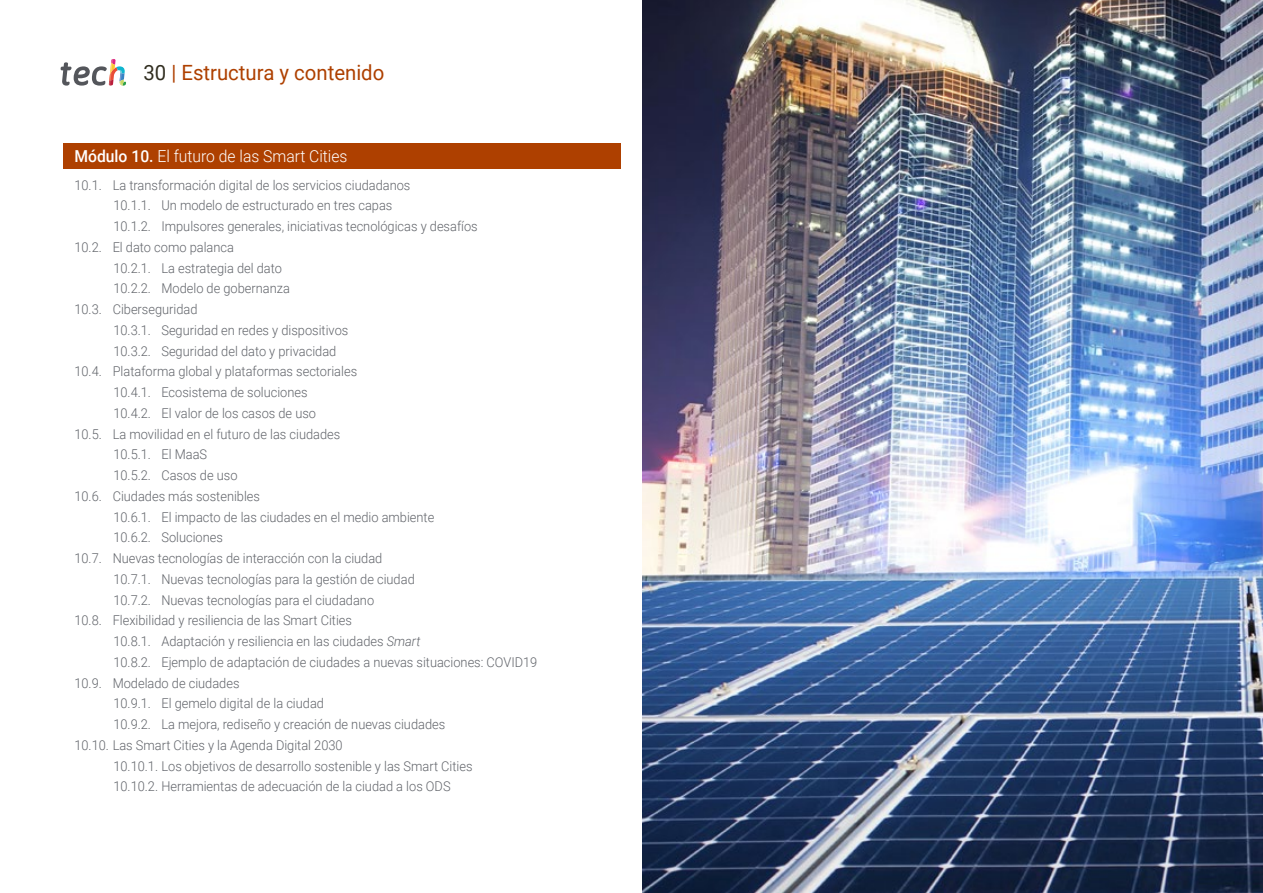
<style>
.page{position:relative;width:1263px;height:893px;background:#fff}
.page>*{position:absolute;margin:0;border:0;box-sizing:border-box;transform-origin:0 0}
.t1{font:21px "Roboto";color:#ae4000}
.t2{font:300 16.5px "Roboto";color:#fff;scale:.95 1}
.t3{font:300 13.5px "Roboto";color:#61646a;scale:.95 1}
.s1{color:#312e20}
.s2{font-weight:500}
.s3{font-style:italic}
</style>
<div class="page">
<svg style="left:61px;top:59px;width:65px;height:27px"></svg>
<div style="left:63px;top:144px;width:558px;height:25px;background:#ae4000"></div>
<img style="left:642px;top:0;width:621px;height:893px">
<h1 class="t1" style="left:144px;top:57px;width:242px"><span class="s1">30</span> | Estructura y contenido</h1>
<p class="t2" style="left:74px;top:145px;width:289px"><span class="s2">Módulo 10.</span> El futuro de las Smart Cities</p>
<p class="t3" style="left:74px;top:175px;width:355px">10.1. La transformación digital de los servicios ciudadanos</p>
<p class="t3" style="left:113px;top:196px;width:295px">10.1.1. Un modelo de estructurado en tres capas</p>
<p class="t3" style="left:113px;top:217px;width:385px">10.1.2. Impulsores generales, iniciativas tecnológicas y desafíos</p>
<p class="t3" style="left:74px;top:238px;width:169px">10.2. El dato como palanca</p>
<p class="t3" style="left:113px;top:258px;width:179px">10.2.1. La estrategia del dato</p>
<p class="t3" style="left:113px;top:279px;width:187px">10.2.2. Modelo de gobernanza</p>
<p class="t3" style="left:74px;top:300px;width:131px">10.3. Ciberseguridad</p>
<p class="t3" style="left:113px;top:321px;width:249px">10.3.1. Seguridad en redes y dispositivos</p>
<p class="t3" style="left:113px;top:341px;width:236px">10.3.2. Seguridad del dato y privacidad</p>
<p class="t3" style="left:74px;top:362px;width:299px">10.4. Plataforma global y plataformas sectoriales</p>
<p class="t3" style="left:113px;top:383px;width:206px">10.4.1. Ecosistema de soluciones</p>
<p class="t3" style="left:113px;top:404px;width:215px">10.4.2. El valor de los casos de uso</p>
<p class="t3" style="left:74px;top:424px;width:281px">10.5. La movilidad en el futuro de las ciudades</p>
<p class="t3" style="left:113px;top:445px;width:100px">10.5.1. El MaaS</p>
<p class="t3" style="left:113px;top:466px;width:132px">10.5.2. Casos de uso</p>
<p class="t3" style="left:74px;top:487px;width:197px">10.6. Ciudades más sostenibles</p>
<p class="t3" style="left:113px;top:507px;width:339px">10.6.1. El impacto de las ciudades en el medio ambiente</p>
<p class="t3" style="left:113px;top:528px;width:117px">10.6.2. Soluciones</p>
<p class="t3" style="left:74px;top:549px;width:326px">10.7. Nuevas tecnologías de interacción con la ciudad</p>
<p class="t3" style="left:113px;top:569px;width:319px">10.7.1. Nuevas tecnologías para la gestión de ciudad</p>
<p class="t3" style="left:113px;top:590px;width:276px">10.7.2. Nuevas tecnologías para el ciudadano</p>
<p class="t3" style="left:74px;top:611px;width:294px">10.8. Flexibilidad y resiliencia de las Smart Cities</p>
<p class="t3" style="left:113px;top:632px;width:325px">10.8.1. Adaptación y resiliencia en las ciudades <span class="s3">Smart</span></p>
<p class="t3" style="left:113px;top:652px;width:448px">10.8.2. Ejemplo de adaptación de ciudades a nuevas situaciones: COVID19</p>
<p class="t3" style="left:74px;top:673px;width:175px">10.9. Modelado de ciudades</p>
<p class="t3" style="left:113px;top:694px;width:223px">10.9.1. El gemelo digital de la ciudad</p>
<p class="t3" style="left:113px;top:715px;width:351px">10.9.2. La mejora, rediseño y creación de nuevas ciudades</p>
<p class="t3" style="left:74px;top:735px;width:284px">10.10. Las Smart Cities y la Agenda Digital 2030</p>
<p class="t3" style="left:113px;top:756px;width:379px">10.10.1. Los objetivos de desarrollo sostenible y las Smart Cities</p>
<p class="t3" style="left:113px;top:777px;width:356px">10.10.2. Herramientas de adecuación de la ciudad a los ODS</p>
</div>
